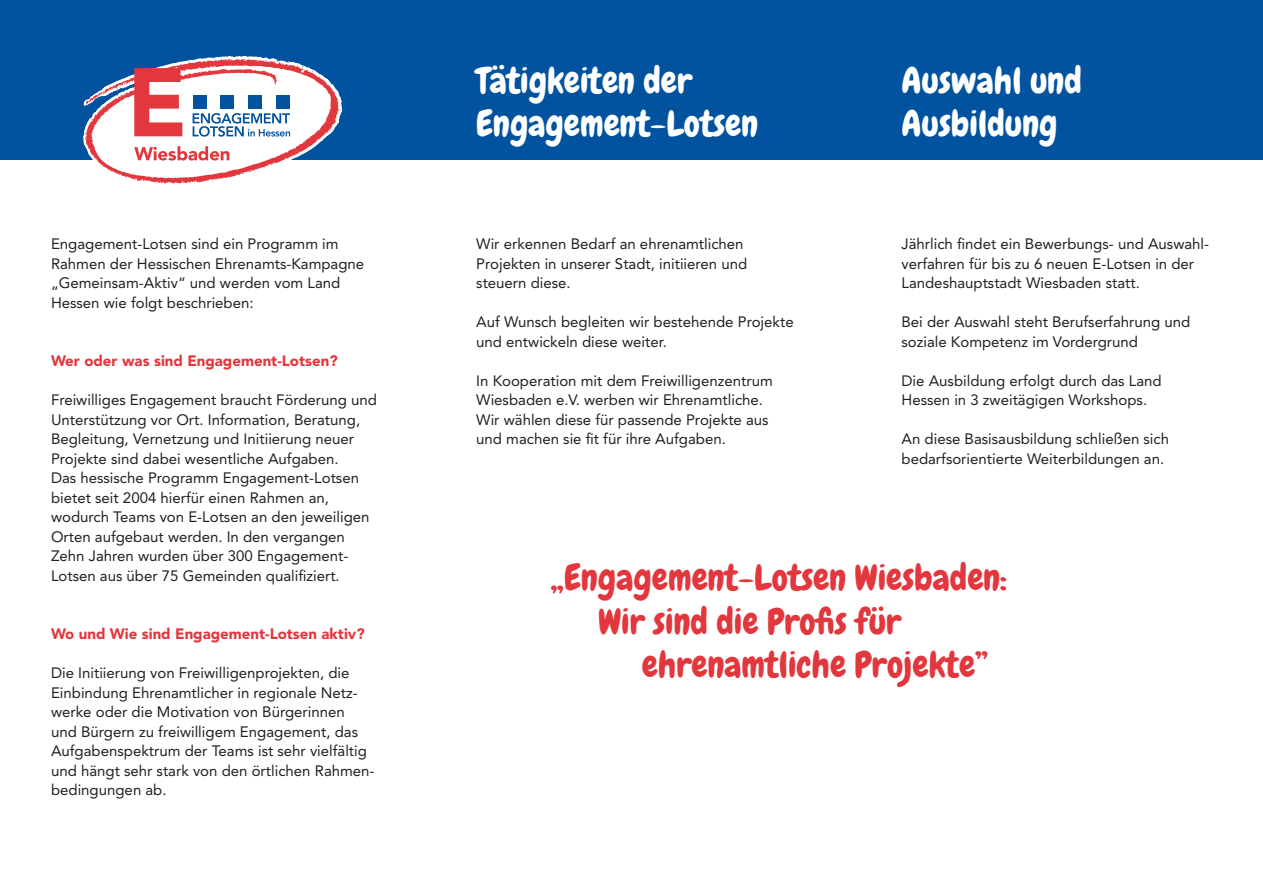
<style>
.page{position:relative;width:1263px;height:893px;background:#fff}
.page>*{position:absolute;margin:0;border:0;box-sizing:border-box;transform-origin:0 0}
.t1{font:36px/43.2px "Chewy";color:#e1373d}
.t2{font:36px/43.2px "Chewy";color:#fff}
.t3{font:15px/19.5px "Avenir LT";color:#231f20}
.t4{font:900 15px "Avenir LT";color:#e1373d}
</style>
<div class="page">
<div style="left:0;top:0;width:1263px;height:160px;background:#0153a0"></div>
<svg style="left:83px;top:56px;width:259px;height:128px"></svg>
<p class="t3" style="left:51px;top:234px;width:315px">Engagement-Lotsen sind ein Programm im Rahmen der Hessischen Ehrenamts-Kampagne „Gemeinsam-Aktiv“ und werden vom Land Hessen wie folgt beschrieben:</p>
<p class="t4" style="left:51px;top:352px;width:288px">Wer oder was sind Engagement-Lotsen?</p>
<p class="t3" style="left:51px;top:390px;width:327px">Freiwilliges Engagement braucht Förderung und Unterstützung vor Ort. Information, Beratung, Begleitung, Vernetzung und Initiierung neuer Projekte sind dabei wesentliche Aufgaben.<br>Das hessische Programm Engagement-Lotsen bietet seit 2004 hierfür einen Rahmen an, wodurch Teams von E-Lotsen an den jeweiligen Orten aufgebaut werden. In den vergangen Zehn Jahren wurden über 300 Engagement-Lotsen aus über 75 Gemeinden qualifiziert.</p>
<p class="t4" style="left:51px;top:625px;width:315px">Wo und Wie sind Engagement-Lotsen aktiv?</p>
<p class="t3" style="left:51px;top:663px;width:325px">Die Initiierung von Freiwilligenprojekten, die Einbindung Ehrenamtlicher in regionale Netz&shy;werke oder die Motivation von Bürgerinnen<br>und Bürgern zu freiwilligem Engagement, das Aufgabenspektrum der Teams ist sehr vielfältig und hängt sehr stark von den örtlichen Rahmen&shy;bedingungen ab.</p>
<h1 class="t2" style="left:476px;top:59px;width:283px">Tätigkeiten der<br>Engagement-Lotsen</h1>
<p class="t3" style="left:476px;top:234px;width:272px">Wir erkennen Bedarf an ehrenamtlichen<br>Projekten in unserer Stadt, initiieren und steuern diese.</p>
<p class="t3" style="left:476px;top:312px;width:319px">Auf Wunsch begleiten wir bestehende Projekte und entwickeln diese weiter.</p>
<p class="t3" style="left:476px;top:371px;width:298px">In Kooperation mit dem Freiwilligenzentrum Wiesbaden e.V. werben wir Ehrenamtliche.<br>Wir wählen diese für passende Projekte aus und machen sie fit für ihre Aufgaben.</p>
<h1 class="t2" style="left:901px;top:59px;width:182px">Auswahl und<br>Ausbildung</h1>
<p class="t3" style="left:901px;top:234px;width:309px">Jährlich findet ein Bewerbungs- und Auswahl&shy;verfahren für bis zu 6 neuen E-Lotsen in der<br>Landeshauptstadt Wiesbaden statt.</p>
<p class="t3" style="left:901px;top:312px;width:290px">Bei der Auswahl steht Berufserfahrung und soziale Kompetenz im Vordergrund</p>
<p class="t3" style="left:901px;top:371px;width:262px">Die Ausbildung erfolgt durch das Land<br>Hessen in 3 zweitägigen Workshops.</p>
<p class="t3" style="left:901px;top:429px;width:269px">An diese Basisausbildung schließen sich bedarfsorientierte Weiterbildungen an.</p>
<h1 class="t1" style="left:598px;top:557px;width:410px;text-indent:-48px">„Engagement-Lotsen Wiesbaden:<br>Wir sind die Profis für</h1>
<h1 class="t1" style="left:642px;top:643px;width:348px">ehrenamtliche Projekte”</h1>
</div>
